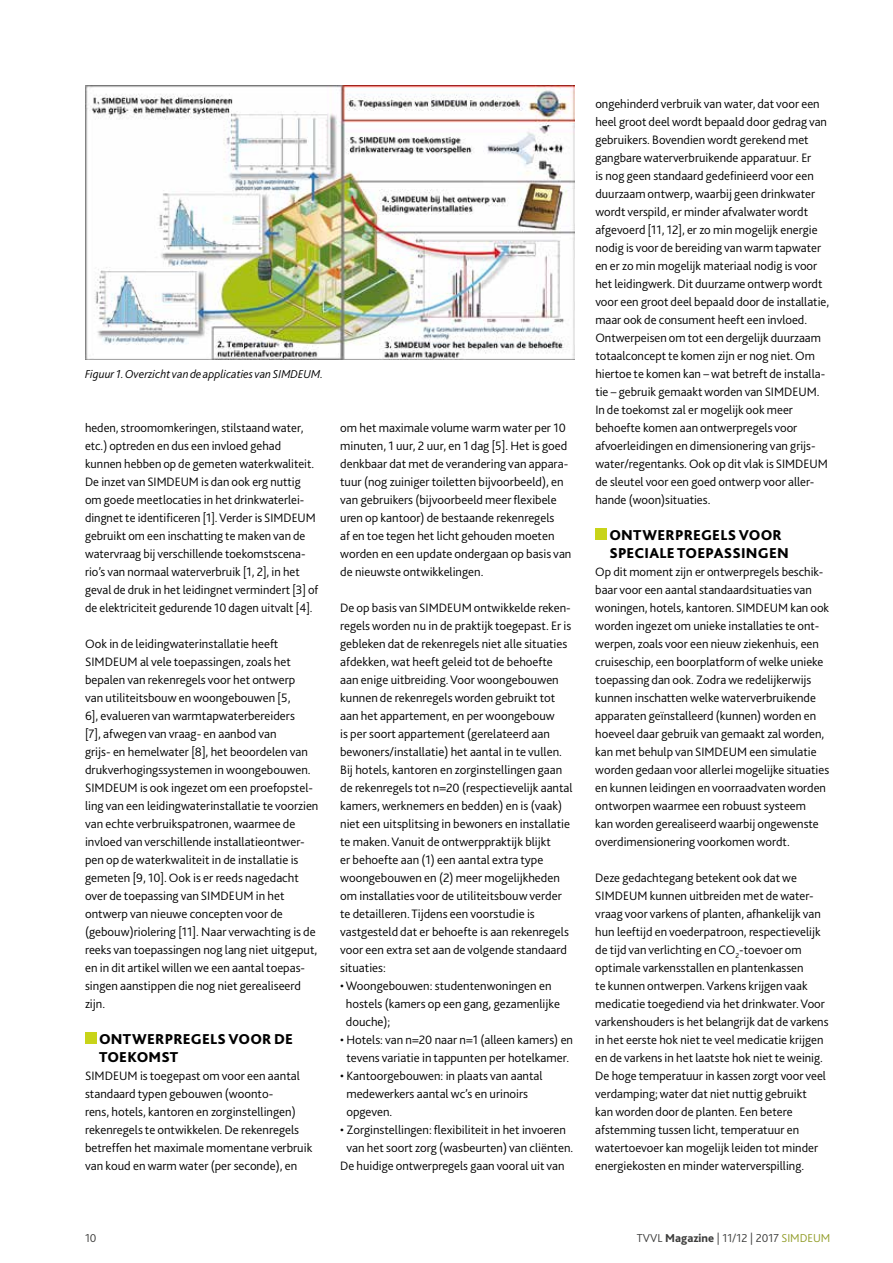
<style>
.page{position:relative;width:893px;height:1263px;background:#fff}
.page>*{position:absolute;margin:0;border:0;box-sizing:border-box;transform-origin:0 0}
.t1{font:800 15px/18px "Bliss 2";letter-spacing:.015em;color:#000}
.t2{font:300 12.75px/18px "Bliss 2";color:#000}
.t3{font:italic 300 12px "Bliss 2";color:#000}
.t4{font:300 12px "Bliss 2";color:#3c3c3b}
.s1{font-weight:800}
.s2{color:#919c27}
</style>
<div class="page">
<div style="left:85px;top:1033px;width:12px;height:11px;background:#c8d419"></div>
<div style="left:595px;top:529px;width:12px;height:11px;background:#c8d419"></div>
<img style="left:85px;top:85px;width:489px;height:274px">
<p class="t3" style="left:85px;top:367px;width:240px">Figuur 1. Overzicht van de applicaties van SIMDEUM.</p>
<p class="t2" style="left:85px;top:418px;width:235px">heden, stroomomkeringen, stilstaand water, etc.) optreden en dus een invloed gehad kunnen hebben op de gemeten waterkwaliteit.<br>De inzet van SIMDEUM is dan ook erg nuttig om goede meetlocaties in het drinkwaterlei&shy;dingnet te identificeren [1]. Verder is SIMDEUM gebruikt om een inschatting te maken van de watervraag bij verschillende toekomstscena&shy;rio’s van normaal waterverbruik [1, 2], in het geval de druk in het leidingnet vermindert [3] of de elektriciteit gedurende 10 dagen uitvalt [4].</p>
<p class="t2" style="left:85px;top:634px;width:235px">Ook in de leidingwaterinstallatie heeft SIMDEUM al vele toepassingen, zoals het bepalen van rekenregels voor het ontwerp<br>van utiliteitsbouw en woongebouwen [5,<br>6], evalueren van warmtapwaterbereiders<br>[7], afwegen van vraag- en aanbod van<br>grijs- en hemelwater [8], het beoordelen van drukverhogingssystemen in woongebouwen.<br>SIMDEUM is ook ingezet om een proefopstel&shy;ling van een leidingwaterinstallatie te voorzien van echte verbruikspatronen, waarmee de invloed van verschillende installatieontwer&shy;pen op de waterkwaliteit in de installatie is gemeten [9, 10]. Ook is er reeds nagedacht over de toepassing van SIMDEUM in het ontwerp van nieuwe concepten voor de (gebouw)riolering [11]. Naar verwachting is de reeks van toepassingen nog lang niet uitgeput, en in dit artikel willen we een aantal toepas&shy;singen aanstippen die nog niet gerealiseerd zijn.</p>
<p class="t1" style="left:99px;top:1030px;width:196px">ONTWERPREGELS VOOR DE<br>TOEKOMST</p>
<p class="t2" style="left:85px;top:1066px;width:229px">SIMDEUM is toegepast om voor een aantal standaard typen gebouwen (woonto-<br>rens, hotels, kantoren en zorginstellingen) rekenregels te ontwikkelen. De rekenregels betreffen het maximale momentane verbruik van koud en warm water (per seconde), en</p>
<p class="t2" style="left:340px;top:418px;width:233px">om het maximale volume warm water per 10 minuten, 1 uur, 2 uur, en 1 dag [5]. Het is goed denkbaar dat met de verandering van appara&shy;tuur (nog zuiniger toiletten bijvoorbeeld), en van gebruikers (bijvoorbeeld meer flexibele uren op kantoor) de bestaande rekenregels<br>af en toe tegen het licht gehouden moeten worden en een update ondergaan op basis van de nieuwste ontwikkelingen.</p>
<p class="t2" style="left:340px;top:598px;width:234px">De op basis van SIMDEUM ontwikkelde reken&shy;regels worden nu in de praktijk toegepast. Er is gebleken dat de rekenregels niet alle situaties afdekken, wat heeft geleid tot de behoefte aan enige uitbreiding. Voor woongebouwen kunnen de rekenregels worden gebruikt tot aan het appartement, en per woongebouw<br>is per soort appartement (gerelateerd aan bewoners/installatie) het aantal in te vullen.<br>Bij hotels, kantoren en zorginstellingen gaan de rekenregels tot n=20 (respectievelijk aantal kamers, werknemers en bedden) en is (vaak) niet een uitsplitsing in bewoners en installatie te maken. Vanuit de ontwerppraktijk blijkt<br>er behoefte aan (1) een aantal extra type woongebouwen en (2) meer mogelijkheden om installaties voor de utiliteitsbouw verder te detailleren. Tijdens een voorstudie is vastgesteld dat er behoefte is aan rekenregels voor een extra set aan de volgende standaard situaties:</p>
<p class="t2" style="left:346px;top:977px;width:216px;text-indent:-6px">• Woongebouwen: studentenwoningen en hostels (kamers op een gang, gezamenlijke douche);</p>
<p class="t2" style="left:340px;top:1031px;width:234px;text-align:center">• Hotels: van n=20 naar n=1 (alleen kamers) en tevens variatie in tappunten per hotelkamer.</p>
<p class="t2" style="left:346px;top:1067px;width:198px;text-indent:-6px">• Kantoorgebouwen: in plaats van aantal medewerkers aantal wc’s en urinoirs opgeven.</p>
<p class="t2" style="left:340px;top:1121px;width:227px">• Zorginstellingen: flexibiliteit in het invoeren</p>
<p class="t2" style="left:346px;top:1139px;width:228px">van het soort zorg (wasbeurten) van cliënten.</p>
<p class="t2" style="left:340px;top:1156px;width:226px">De huidige ontwerpregels gaan vooral uit van</p>
<p class="t2" style="left:595px;top:94px;width:235px">ongehinderd verbruik van water, dat voor een heel groot deel wordt bepaald door gedrag van gebruikers. Bovendien wordt gerekend met gangbare waterverbruikende apparatuur. Er<br>is nog geen standaard gedefinieerd voor een duurzaam ontwerp, waarbij geen drinkwater wordt verspild, er minder afvalwater wordt afgevoerd [11, 12], er zo min mogelijk energie nodig is voor de bereiding van warm tapwater en er zo min mogelijk materiaal nodig is voor het leidingwerk. Dit duurzame ontwerp wordt voor een groot deel bepaald door de installatie, maar ook de consument heeft een invloed.<br>Ontwerpeisen om tot een dergelijk duurzaam totaalconcept te komen zijn er nog niet. Om hiertoe te komen kan – wat betreft de installa&shy;tie – gebruik gemaakt worden van SIMDEUM.<br>In de toekomst zal er mogelijk ook meer behoefte komen aan ontwerpregels voor afvoerleidingen en dimensionering van grijs&shy;water/regentanks. Ook op dit vlak is SIMDEUM de sleutel voor een goed ontwerp voor aller&shy;hande (woon)situaties.</p>
<p class="t1" style="left:609px;top:526px;width:181px">ONTWERPREGELS VOOR<br>SPECIALE TOEPASSINGEN</p>
<p class="t2" style="left:595px;top:562px;width:235px">Op dit moment zijn er ontwerpregels beschik&shy;baar voor een aantal standaardsituaties van woningen, hotels, kantoren. SIMDEUM kan ook worden ingezet om unieke installaties te ont&shy;werpen, zoals voor een nieuw ziekenhuis, een cruiseschip, een boorplatform of welke unieke toepassing dan ook. Zodra we redelijkerwijs kunnen inschatten welke waterverbruikende apparaten geïnstalleerd (kunnen) worden en hoeveel daar gebruik van gemaakt zal worden, kan met behulp van SIMDEUM een simulatie worden gedaan voor allerlei mogelijke situaties en kunnen leidingen en voorraadvaten worden ontworpen waarmee een robuust systeem<br>kan worden gerealiseerd waarbij ongewenste overdimensionering voorkomen wordt.</p>
<p class="t2" style="left:595px;top:869px;width:235px">Deze gedachtegang betekent ook dat we SIMDEUM kunnen uitbreiden met de water&shy;vraag voor varkens of planten, afhankelijk van hun leeftijd en voederpatroon, respectievelijk de tijd van verlichting en CO<sub>2</sub>-toevoer om optimale varkensstallen en plantenkassen<br>te kunnen ontwerpen. Varkens krijgen vaak medicatie toegediend via het drinkwater. Voor varkenshouders is het belangrijk dat de varkens in het eerste hok niet te veel medicatie krijgen en de varkens in het laatste hok niet te weinig.<br>De hoge temperatuur in kassen zorgt voor veel verdamping; water dat niet nuttig gebruikt<br>kan worden door de planten. Een betere afstemming tussen licht, temperatuur en watertoevoer kan mogelijk leiden tot minder energiekosten en minder waterverspilling.</p>
<p class="t4" style="left:85px;top:1231px;width:13px">10</p>
<p class="t4" style="left:637px;top:1231px;width:195px">TVVL <span class="s1">Magazine</span> | 11/12 | 2017 <span class="s2">SIMDEUM</span></p>
</div>
